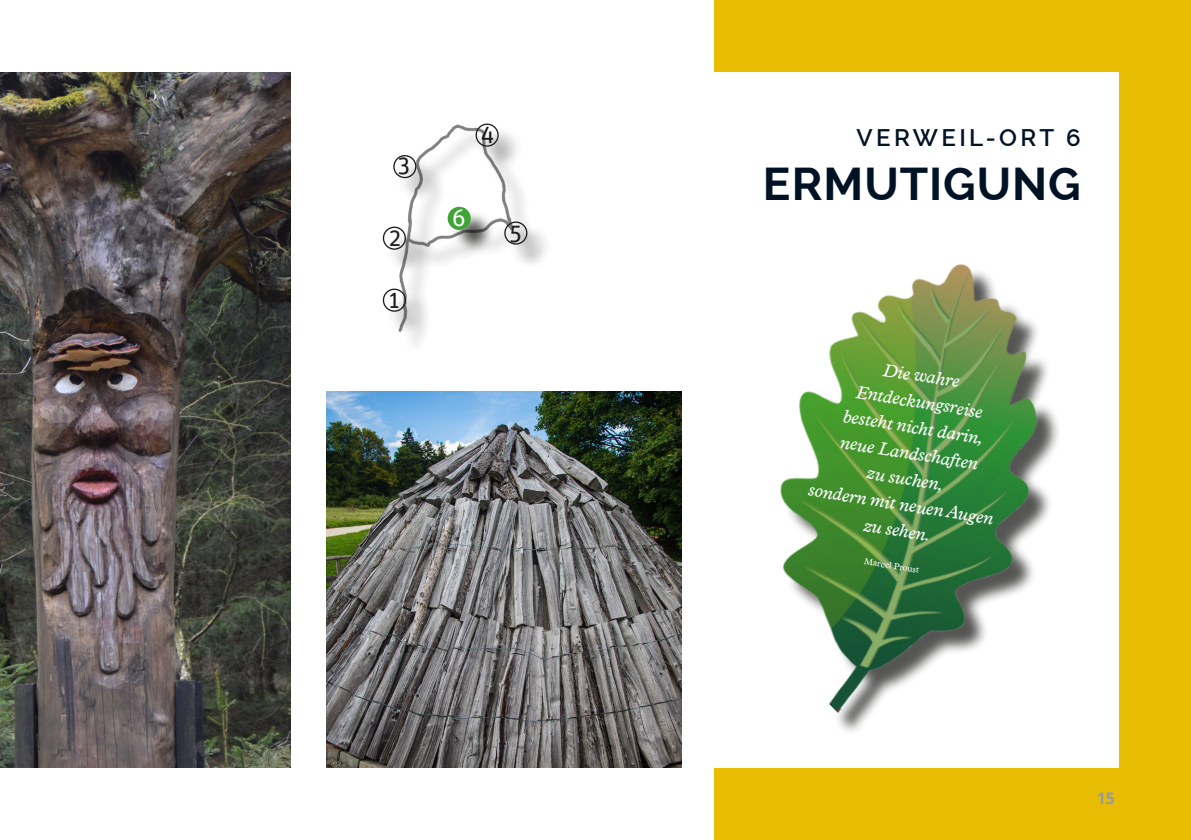
<style>
.page{position:relative;width:1191px;height:840px;background:#fff}
.page>*{position:absolute;margin:0;border:0;box-sizing:border-box;transform-origin:0 0}
.t1{font:700 46px "Raleway";letter-spacing:.02em;color:#001325}
.t2{font:600 24px "Raleway";letter-spacing:.14em;color:#001325}
.t3{font:23.8px "Unit Rounded";color:#1d1d1b}
.t4{font:23.8px "Unit Rounded";color:#fff}
.t5{font:italic 18px/26px "Vulpa";color:#fff;text-align:center}
.t6{font:700 16px "Open Sans";color:#929ba1}
.t7{font:9px "Vulpa";color:#fff}
</style>
<div class="page">
<div style="left:714px;top:0;width:477px;height:839px;background:#e8bd01"></div>
<div style="left:540px;top:72px;width:579px;height:695px;background:#fff"></div>
<div style="left:386px;top:127px;width:165px;height:227px;background:#1d1d1b;opacity:.75"></div>
<img style="left:383px;top:124px;width:144px;height:212px">
<div style="left:393px;top:155px;width:23px;height:23px;border:1px solid #1d1d1b;border-radius:50%"></div>
<div style="left:475px;top:123px;width:24px;height:24px;border:1px solid #1d1d1b;border-radius:50%"></div>
<div style="left:383px;top:226px;width:23px;height:23px;border:1px solid #1d1d1b;border-radius:50%"></div>
<div style="left:383px;top:288px;width:23px;height:23px;border:1px solid #1d1d1b;border-radius:50%"></div>
<div style="left:504px;top:221px;width:23px;height:23px;border:1px solid #1d1d1b;border-radius:50%"></div>
<div style="left:448px;top:207px;width:22px;height:22px;background:#3fa535;border-radius:50%"></div>
<div style="left:447px;top:207px;width:24px;height:23px;border:1px solid #3fa535;border-radius:50%"></div>
<img style="left:780px;top:264px;width:278px;height:465px">
<img style="left:0;top:73px;width:291px;height:694px">
<img style="left:327px;top:391px;width:354px;height:376px">
<h3 class="t3" style="left:398px;top:151px;width:14px">3</h3>
<h3 class="t3" style="left:389px;top:223px;width:13px">2</h3>
<h3 class="t3" style="left:389px;top:285px;width:12px">1</h3>
<h3 class="t3" style="left:481px;top:120px;width:15px">4</h3>
<h3 class="t4" style="left:452px;top:203px;width:15px">6</h3>
<h3 class="t3" style="left:509px;top:218px;width:14px">5</h3>
<h2 class="t2" style="left:856px;top:124px;width:226px">VERWEIL-ORT 6</h2>
<h1 class="t1" style="left:763px;top:158px;width:319px">ERMUTIGUNG</h1>
<p class="t5" style="left:831px;top:348px;width:188px;rotate:9deg">Die wahre<br>Entdeckungsreise<br>besteht nicht darin,<br>neue Landschaften<br>zu suchen,<br>sondern mit neuen Augen zu sehen.</p>
<p class="t7" style="left:865px;top:555px;width:57px;rotate:9deg">Marcel Proust</p>
<p class="t6" style="left:1096px;top:786px;width:20px">15</p>
</div>
